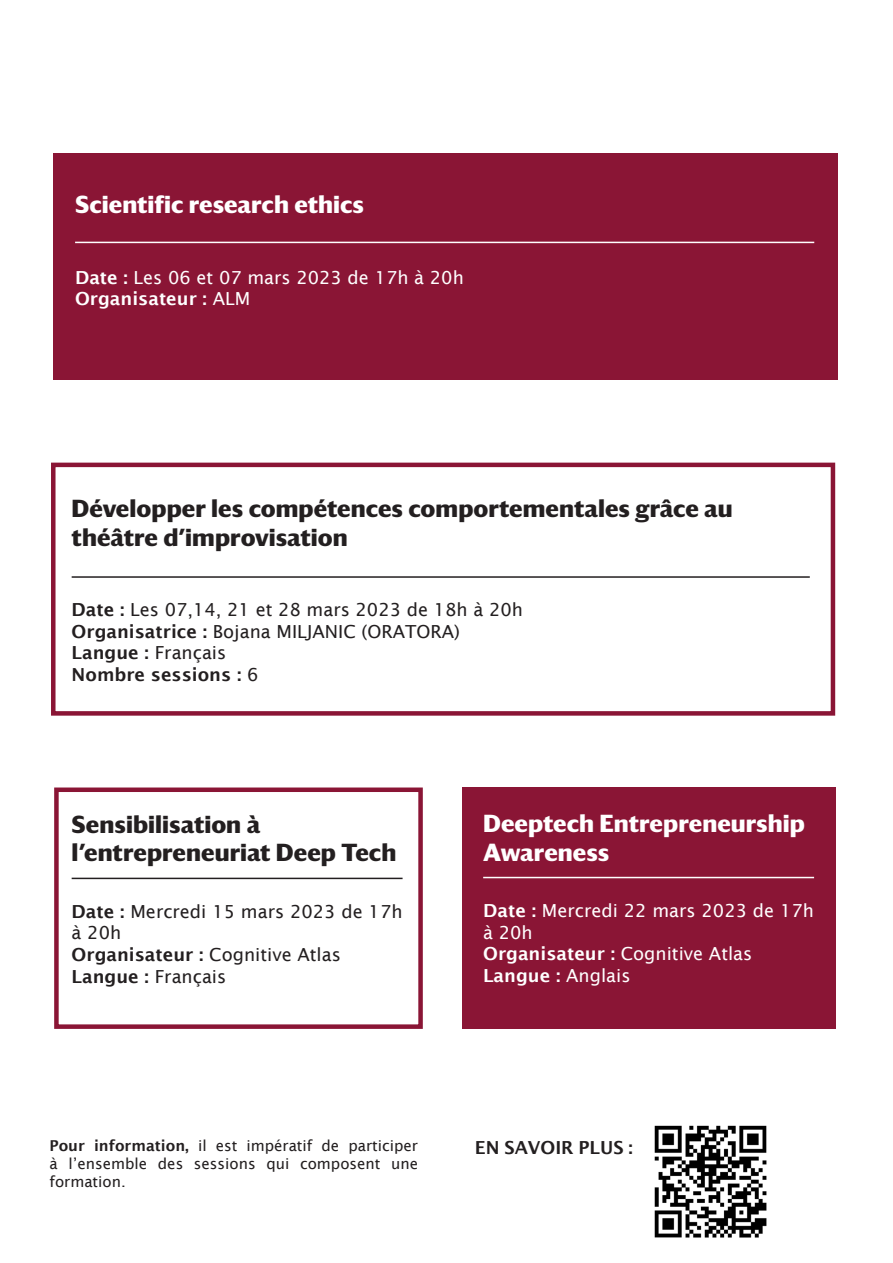
<style>
.page{position:relative;width:893px;height:1263px;background:#fff}
.page>*{position:absolute;margin:0;border:0;box-sizing:border-box;transform-origin:0 0}
.t1{font:700 24px/28.8px "Darby Sans Universite Paris";letter-spacing:.005em;color:#231f20}
.t2{font:700 24px/28.8px "Darby Sans Universite Paris";letter-spacing:.005em;color:#fff}
.t3{font:18px/21.6px "Lucida Sans";color:#231f20}
.t4{font:18px/21.6px "Lucida Sans";color:#fff}
.t5{font:600 18px "Lucida Sans";color:#fff}
.t6{font:600 18px "Lucida Sans";color:#231f20}
.t7{font:15px/18px "Lucida Sans";color:#231f20;text-align:justify}
.s1{font-weight:600}
.s2{font-weight:400}
</style>
<div class="page">
<img style="left:654px;top:1125px;width:113px;height:113px">
<div style="left:53px;top:154px;width:784px;height:226px;background:#8a1535"></div>
<hr style="left:75px;top:242px;width:739px;height:1px;background:#fff">
<div style="left:54px;top:787px;width:369px;height:242px;border:4px solid #8a1535"></div>
<hr style="left:72px;top:878px;width:331px;height:1px;background:#231f20">
<div style="left:462px;top:787px;width:373px;height:242px;background:#8a1535"></div>
<hr style="left:483px;top:877px;width:331px;height:1px;background:#fff">
<div style="left:51px;top:463px;width:784px;height:253px;border:4px solid #8a1535"></div>
<hr style="left:72px;top:576px;width:738px;height:2px;background:#231f20">
<p class="t2" style="left:75px;top:189px;width:290px">Scientific research ethics</p>
<p class="t4" style="left:75px;top:266px;width:390px"><span class="s1">Date :</span> Les 06 et 07 mars 2023 de 17h à 20h</p>
<p class="t5" style="left:75px;top:288px;width:177px">Organisateur : <span class="s2">ALM</span></p>
<p class="t1" style="left:72px;top:493px;width:663px">Développer les compétences comportementales grâce au théâtre d’improvisation</p>
<p class="t3" style="left:72px;top:599px;width:453px"><span class="s1">Date :</span> Les 07,14, 21 et 28 mars 2023 de 18h à 20h</p>
<p class="t3" style="left:72px;top:620px;width:390px"><span class="s1">Organisatrice :</span> Bojana MILJANIC (ORATORA)</p>
<p class="t3" style="left:72px;top:642px;width:156px"><span class="s1">Langue :</span> Français</p>
<p class="t6" style="left:72px;top:664px;width:188px">Nombre sessions : <span class="s2">6</span></p>
<p class="t1" style="left:72px;top:808px;width:326px">Sensibilisation à l’entrepreneuriat Deep Tech</p>
<p class="t3" style="left:72px;top:900px;width:332px"><span class="s1">Date :</span> Mercredi 15 mars 2023 de 17h à 20h</p>
<p class="t3" style="left:72px;top:944px;width:271px"><span class="s1">Organisateur :</span> Cognitive Atlas</p>
<p class="t3" style="left:72px;top:965px;width:156px"><span class="s1">Langue :</span> Français</p>
<p class="t2" style="left:483px;top:808px;width:323px">Deeptech Entrepreneurship<br>Awareness</p>
<p class="t4" style="left:483px;top:900px;width:332px"><span class="s1">Date :</span> Mercredi 22 mars 2023 de 17h à 20h</p>
<p class="t4" style="left:483px;top:943px;width:271px"><span class="s1">Organisateur :</span> Cognitive Atlas</p>
<p class="t5" style="left:483px;top:965px;width:149px">Langue : <span class="s2">Anglais</span></p>
<p class="t7" style="left:50px;top:1137px;width:370px"><span class="s1">Pour information,</span> il est impératif de participer à l’ensemble des sessions qui composent une formation.</p>
<p class="t6" style="left:475px;top:1137px;width:160px">EN SAVOIR PLUS :</p>
</div>
